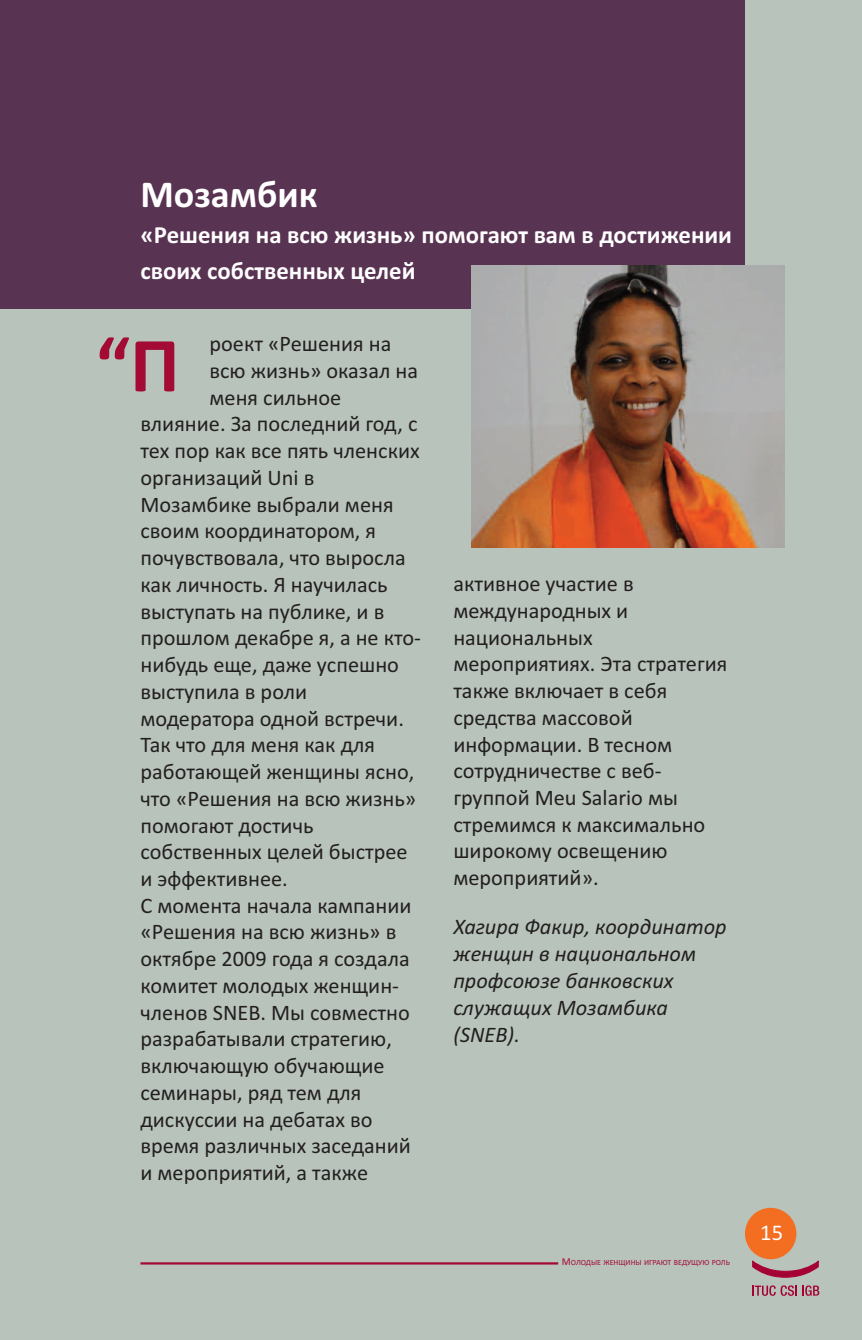
<style>
.page{position:relative;width:862px;height:1340px;background:#fff}
.page>*{position:absolute;margin:0;border:0;box-sizing:border-box;transform-origin:0 0}
.t1{font:700 78.75px "Calibri";color:#a30a34}
.t2{font:700 38.25px "Calibri";color:#fff}
.t3{font:700 24.75px/36px "Calibri";color:#fff}
.t4{font:22.5px "Calibri";color:#fff}
.t5{font:22.28px/26.8px "Calibri";color:#231f20}
.t6{font:italic 22.28px/27px "Calibri";color:#231f20}
.t7{font:7.88px "Calibri";color:#a30a34}
.s1{font-size:10.58px}
</style>
<div class="page">
<div style="left:0;top:0;width:861px;height:1339px;background:#b8c3bb"></div>
<div style="left:0;top:0;width:744px;height:308px;background:#593352"></div>
<img style="left:470px;top:265px;width:313px;height:282px">
<svg style="left:752px;top:1259px;width:66px;height:19px"></svg>
<div style="left:744px;top:1207px;width:52px;height:52px;background:#f36e21;border-radius:50%"></div>
<svg style="left:752px;top:1285px;width:66px;height:10px"></svg>
<hr style="left:140px;top:1262px;width:418px;height:2px;background:#a30a34">
<h2 class="t2" style="left:140px;top:172px;width:179px">Мозамбик</h2>
<p class="t3" style="left:140px;top:217px;width:592px">«Решения на всю жизнь» помогают вам в достижении своих собственных целей</p>
<p class="t5" style="left:209px;top:330px;width:183px">роект «Решения на</p>
<p class="t5" style="left:209px;top:357px;width:210px">всю жизнь» оказал на</p>
<p class="t5" style="left:209px;top:383px;width:133px">меня сильное</p>
<p class="t5" style="left:140px;top:410px;width:278px">влияние. За последний год, с</p>
<p class="t5" style="left:140px;top:437px;width:280px">тех пор как все пять членских</p>
<p class="t5" style="left:140px;top:464px;width:175px">организаций Uni в</p>
<p class="t5" style="left:140px;top:490px;width:254px">Мозамбике выбрали меня</p>
<p class="t5" style="left:140px;top:517px;width:237px">своим координатором, я</p>
<p class="t5" style="left:140px;top:544px;width:266px">почувствовала, что выросла</p>
<p class="t5" style="left:140px;top:570px;width:249px">как личность. Я научилась</p>
<p class="t5" style="left:140px;top:597px;width:245px">выступать на публике, и в</p>
<p class="t5" style="left:140px;top:624px;width:282px">прошлом декабре я, а не кто-</p>
<p class="t5" style="left:140px;top:651px;width:260px">нибудь еще, даже успешно</p>
<p class="t5" style="left:140px;top:677px;width:168px">выступила в роли</p>
<p class="t5" style="left:140px;top:704px;width:265px">модератора одной встречи.</p>
<p class="t5" style="left:140px;top:731px;width:236px">Так что для меня как для</p>
<p class="t5" style="left:140px;top:758px;width:275px">работающей женщины ясно,</p>
<p class="t5" style="left:140px;top:784px;width:277px">что «Решения на всю жизнь»</p>
<p class="t5" style="left:140px;top:811px;width:174px">помогают достичь</p>
<p class="t5" style="left:140px;top:838px;width:268px">собственных целей быстрее</p>
<p class="t5" style="left:140px;top:865px;width:149px">и эффективнее.</p>
<p class="t5" style="left:140px;top:891px;width:272px">С момента начала кампании</p>
<p class="t5" style="left:140px;top:918px;width:257px">«Решения на всю жизнь» в</p>
<p class="t5" style="left:140px;top:945px;width:270px">октябре 2009 года я создала</p>
<p class="t5" style="left:140px;top:971px;width:260px">комитет молодых женщин-</p>
<p class="t5" style="left:140px;top:998px;width:271px">членов SNEB. Мы совместно</p>
<p class="t5" style="left:140px;top:1025px;width:253px">разрабатывали стратегию,</p>
<p class="t5" style="left:140px;top:1052px;width:245px">включающую обучающие</p>
<p class="t5" style="left:140px;top:1078px;width:222px">семинары, ряд тем для</p>
<p class="t5" style="left:140px;top:1105px;width:233px">дискуссии на дебатах во</p>
<p class="t5" style="left:140px;top:1132px;width:272px">время различных заседаний</p>
<p class="t5" style="left:140px;top:1159px;width:229px">и мероприятий, а также</p>
<h1 class="t1" style="left:96px;top:318px;width:85px">“П</h1>
<p class="t5" style="left:453px;top:570px;width:275px">активное участие в международных и национальных мероприятиях. Эта стратегия также включает в себя средства массовой информации. В тесном сотрудничестве с веб&shy;группой Meu Salario мы стремимся к максимально широкому освещению мероприятий».</p>
<p class="t6" style="left:453px;top:913px;width:275px">Хагира Факир, координатор женщин в национальном профсоюзе банковских служащих Мозамбика (SNEB).</p>
<p class="t7" style="left:561px;top:1257px;width:169px"><span class="s1">М</span>ОЛОДЫЕ ЖЕНЩИНЫ ИГРАЮТ ВЕДУЩУЮ РОЛЬ</p>
<p class="t4" style="left:759px;top:1218px;width:24px">15</p>
</div>
